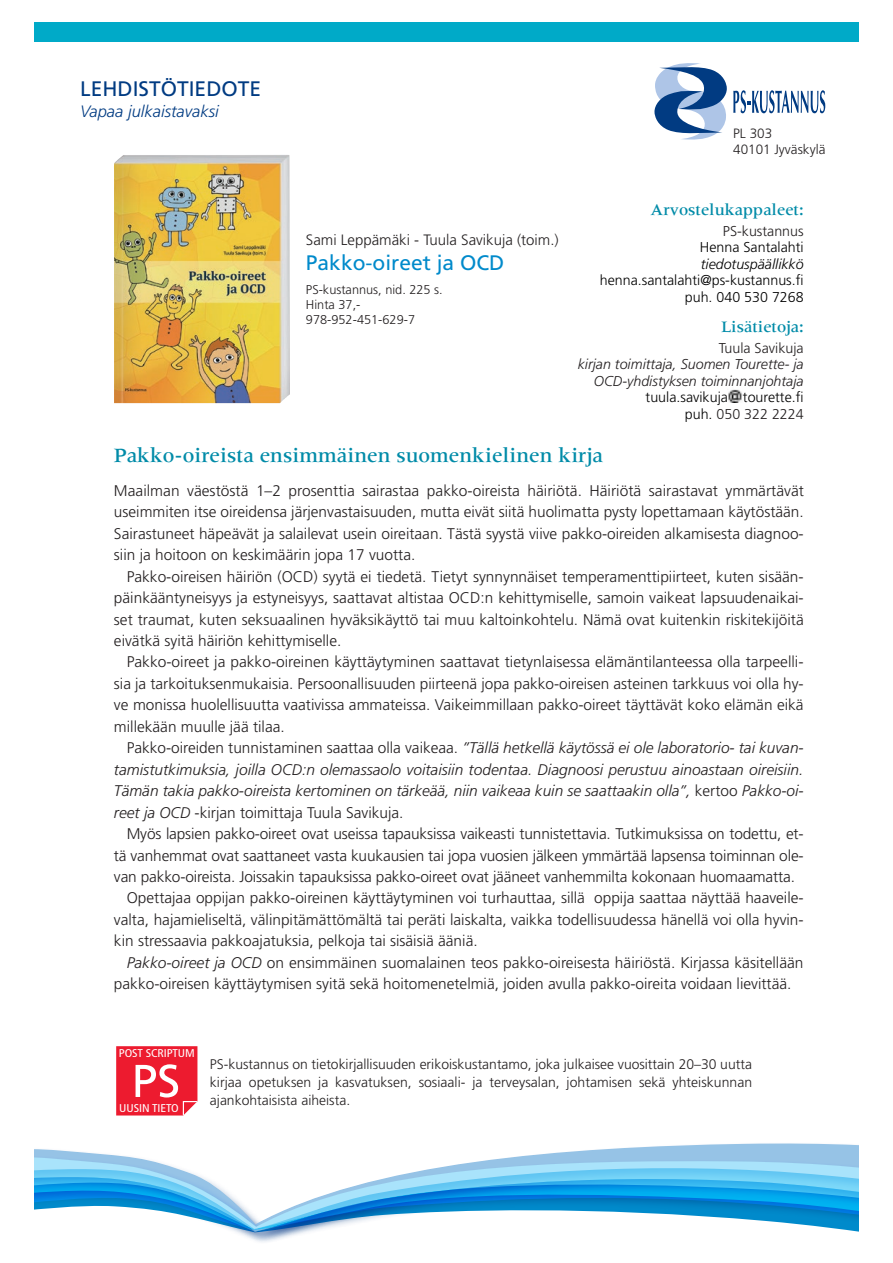
<style>
.page{position:relative;width:893px;height:1263px;background:#fff}
.page>*{position:absolute;margin:0;border:0;box-sizing:border-box;transform-origin:0 0}
.t1{font:500 21px "Meridien LT Std";color:#008ba8}
.t2{font:21px "Frutiger";color:#008acb}
.t3{font:21px "Frutiger";color:#013b82}
.t4{font:500 16.5px "Meridien LT Std";color:#008ba8}
.t5{font:italic 300 16.5px "Frutiger";color:#013b82}
.t6{font:300 15.45px/21.5px "Frutiger";color:#231f20;text-align:justify}
.t7{font:italic 300 15.45px/21.5px "Frutiger";color:#231f20;text-align:justify}
.t8{font:300 15px "Frutiger";color:#231f20}
.t9{font:300 14.25px/16.5px "Frutiger";color:#000;text-align:right}
.t10{font:italic 300 14.25px/16.5px "Frutiger";color:#231f20;text-align:right}
.t11{font:300 14.25px "Frutiger";color:#231f20}
.t12{font:italic 300 14.25px "Frutiger";color:#000}
.t13{font:300 13.95px/18px "Frutiger";color:#231f20;text-align:justify}
.t14{font:300 13.5px/16.2px "Frutiger";color:#231f20}
.t15{font:300 12.75px/15.3px "Frutiger";color:#231f20}
.t16{font:condensed 11.25px "Frutiger";letter-spacing:-.01em;color:#fff;scale:1.1 1}
.s1{color:#231f20}
.s2{font-style:normal}
.s3{font-style:italic}
</style>
<div class="page">
<div style="left:34px;top:22px;width:825px;height:19px;background:#00aac8"></div>
<svg style="left:34px;top:1143px;width:825px;height:9px"></svg>
<svg style="left:34px;top:1152px;width:825px;height:90px"></svg>
<svg style="left:116px;top:1046px;width:81px;height:69px;background:#ef384a"></svg>
<svg style="left:733px;top:90px;width:92px;height:23px"></svg>
<svg style="left:654px;top:63px;width:73px;height:77px"></svg>
<img style="left:114px;top:155px;width:176px;height:248px">
<img style="left:728px;top:389px;width:14px;height:13px">
<h1 class="t3" style="left:80px;top:76px;width:182px">LEHDISTÖTIEDOTE</h1>
<p class="t5" style="left:80px;top:102px;width:140px">Vapaa julkaistavaksi</p>
<p class="t8" style="left:306px;top:231px;width:254px">Sami Leppämäki - Tuula Savikuja (toim.)</p>
<h1 class="t2" style="left:306px;top:250px;width:200px">Pakko-oireet ja OCD</h1>
<p class="t15" style="left:306px;top:282px;width:138px">PS-kustannus, nid. 225 s.<br>Hinta 37,-<br>978-952-451-629-7</p>
<p class="t14" style="left:733px;top:125px;width:94px">PL 303<br>40101 Jyväskylä</p>
<p class="t4" style="left:651px;top:201px;width:155px">Arvostelukappaleet:</p>
<p class="t11" style="left:723px;top:223px;width:82px">PS-kustannus</p>
<p class="t9" style="left:700px;top:239px;width:105px">Henna Santalahti</p>
<p class="t12" style="left:701px;top:256px;width:104px">tiedotuspäällikkö</p>
<p class="t9" style="left:600px;top:272px;width:205px">henna.santalahti@ps-kustannus.fi puh. 040 530 7268</p>
<p class="t4" style="left:721px;top:318px;width:84px">Lisätietoja:</p>
<p class="t11" style="left:719px;top:340px;width:86px">Tuula Savikuja</p>
<p class="t10" style="left:578px;top:356px;width:227px">kirjan toimittaja, Suomen Tourette- ja<br>OCD-yhdistyksen toiminnanjohtaja</p>
<p class="t9" style="left:646px;top:389px;width:160px">tuula.savikuja tourette.fi puh. <span class="s1">050 322 2224</span></p>
<h1 class="t1" style="left:114px;top:443px;width:490px">Pakko-oireista ensimmäinen suomenkielinen kirja</h1>
<p class="t6" style="left:114px;top:480px;width:692px">Maailman väestöstä 1–2 prosenttia sairastaa pakko-oireista häiriötä. Häiriötä sairastavat ymmärtävät useimmiten itse oireidensa järjenvastaisuuden, mutta eivät siitä huolimatta pysty lopettamaan käytöstään.<br>Sairastuneet häpeävät ja salailevat usein oireitaan. Tästä syystä viive pakko-oireiden alkamisesta diagnoo&shy;siin ja hoitoon on keskimäärin jopa 17 vuotta.</p>
<p class="t6" style="left:114px;top:566px;width:691px;text-indent:13px">Pakko-oireisen häiriön (OCD) syytä ei tiedetä. Tietyt synnynnäiset temperamenttipiirteet, kuten sisään&shy;päinkääntyneisyys ja estyneisyys, saattavat altistaa OCD:n kehittymiselle, samoin vaikeat lapsuudenaikai&shy;set traumat, kuten seksuaalinen hyväksikäyttö tai muu kaltoinkohtelu. Nämä ovat kuitenkin riskitekijöitä eivätkä syitä häiriön kehittymiselle.</p>
<p class="t6" style="left:114px;top:652px;width:691px;text-indent:13px">Pakko-oireet ja pakko-oireinen käyttäytyminen saattavat tietynlaisessa elämäntilanteessa olla tarpeelli&shy;sia ja tarkoituksenmukaisia. Persoonallisuuden piirteenä jopa pakko-oireisen asteinen tarkkuus voi olla hy&shy;ve monissa huolellisuutta vaativissa ammateissa. Vaikeimmillaan pakko-oireet täyttävät koko elämän eikä millekään muulle jää tilaa.</p>
<p class="t7" style="left:114px;top:737px;width:691px;text-indent:13px"><span class="s2">Pakko-oireiden tunnistaminen saattaa olla vaikeaa.</span> ”Tällä hetkellä käytössä ei ole laboratorio- tai kuvan&shy;tamistutkimuksia, joilla OCD:n olemassaolo voitaisiin todentaa. Diagnoosi perustuu ainoastaan oireisiin.<br>Tämän takia pakko-oireista kertominen on tärkeää, niin vaikeaa kuin se saattaakin olla”, <span class="s2">kertoo</span> Pakko-oi&shy;reet ja OCD <span class="s2">-kirjan toimittaja Tuula Savikuja.</span></p>
<p class="t6" style="left:127px;top:823px;width:678px">Myös lapsien pakko-oireet ovat useissa tapauksissa vaikeasti tunnistettavia. Tutkimuksissa on todettu, et-</p>
<p class="t6" style="left:114px;top:845px;width:691px">tä vanhemmat ovat saattaneet vasta kuukausien tai jopa vuosien jälkeen ymmärtää lapsensa toiminnan ole-</p>
<p class="t6" style="left:114px;top:866px;width:683px">van pakko-oireista. Joissakin tapauksissa pakko-oireet ovat jääneet vanhemmilta kokonaan huomaamatta.</p>
<p class="t6" style="left:127px;top:888px;width:678px">Opettajaa oppijan pakko-oireinen käyttäytyminen voi turhauttaa, sillä oppija saattaa näyttää haaveile-</p>
<p class="t6" style="left:114px;top:909px;width:691px">valta, hajamieliseltä, välinpitämättömältä tai peräti laiskalta, vaikka todellisuudessa hänellä voi olla hyvin-</p>
<p class="t6" style="left:114px;top:930px;width:365px">kin stressaavia pakkoajatuksia, pelkoja tai sisäisiä ääniä.</p>
<p class="t6" style="left:127px;top:952px;width:678px"><span class="s3">Pakko-oireet ja OCD</span> on ensimmäinen suomalainen teos pakko-oireisesta häiriöstä. Kirjassa käsitellään</p>
<p class="t6" style="left:114px;top:973px;width:679px">pakko-oireisen käyttäytymisen syitä sekä hoitomenetelmiä, joiden avulla pakko-oireita voidaan lievittää.</p>
<p class="t16" style="left:119px;top:1047px;width:71px">POST SCRIPTUM</p>
<p class="t16" style="left:119px;top:1102px;width:56px">UUSIN TIETO</p>
<p class="t13" style="left:210px;top:1055px;width:544px">PS-kustannus on tietokirjallisuuden erikoiskustantamo, joka julkaisee vuosittain 20–30 uutta kirjaa opetuksen ja kasvatuksen, sosiaali- ja terveysalan, johtamisen sekä yhteiskunnan ajankohtaisista aiheista.</p>
</div>
